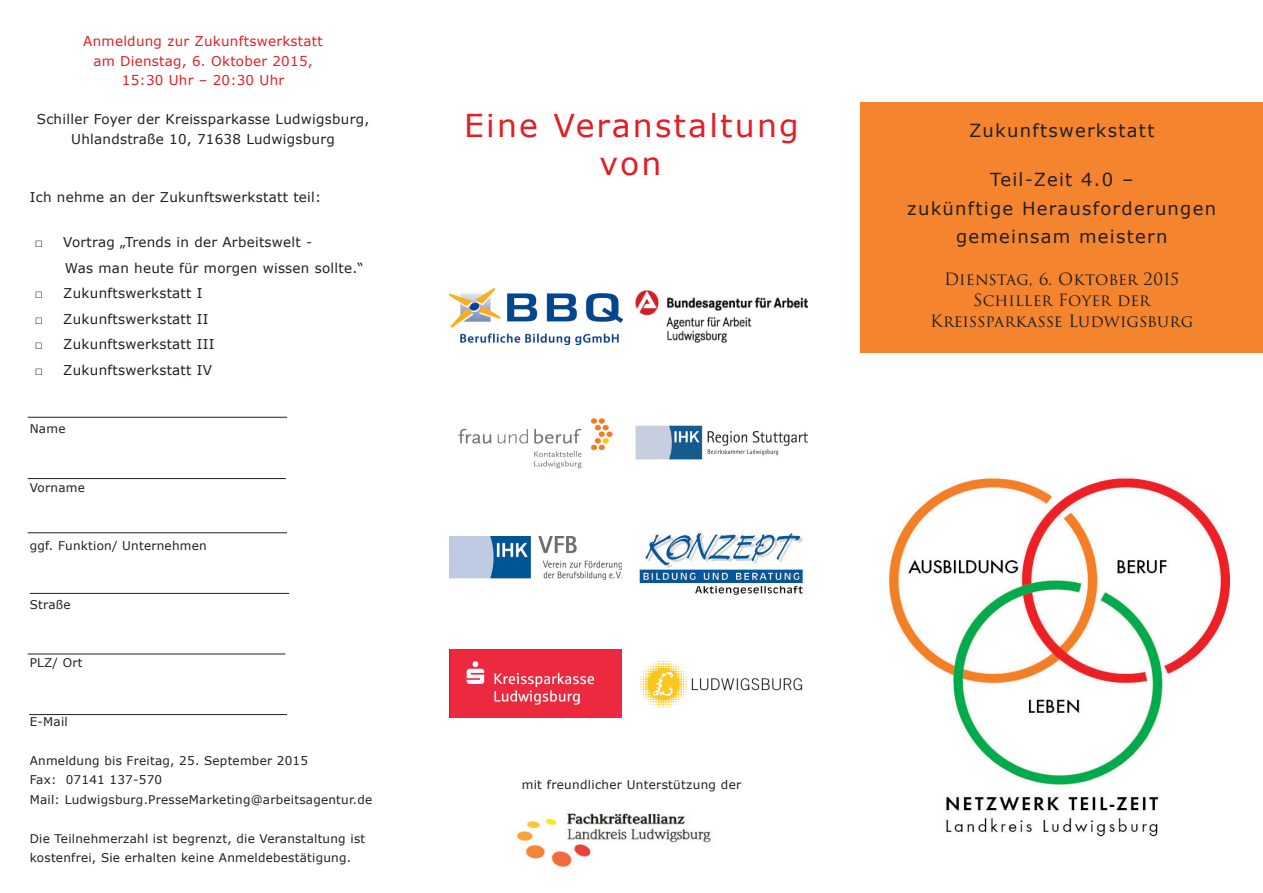
<style>
.page{position:relative;width:1263px;height:893px;background:#fff}
.page>*{position:absolute;margin:0;border:0;box-sizing:border-box;transform-origin:0 0}
.t1{font:31.5px/37.8px "Verdana";letter-spacing:.07em;color:#e31e24;text-align:center}
.t2{font:18px/28.5px "Verdana";letter-spacing:.07em;color:#231f20;text-align:center}
.t3{font:16.5px/21px "Trajan Pro 3";letter-spacing:.005em;color:#231f20;text-align:center}
.t4{font:13.5px/19.5px "Verdana";letter-spacing:.02em;color:#231f20;text-align:center}
.t5{font:13.5px/19.5px "Verdana";letter-spacing:.02em;color:#e31e24;text-align:center}
.t6{font:12px/19.5px "Verdana";letter-spacing:.02em;color:#231f20}
</style>
<div class="page">
<div style="left:860px;top:102px;width:403px;height:251px;background:#f5842f"></div>
<img style="left:889px;top:479px;width:341px;height:358px">
<img style="left:449px;top:649px;width:172px;height:69px">
<img style="left:635px;top:290px;width:173px;height:53px">
<img style="left:635px;top:531px;width:169px;height:64px">
<img style="left:635px;top:426px;width:173px;height:34px">
<img style="left:458px;top:418px;width:155px;height:51px">
<img style="left:449px;top:537px;width:172px;height:42px">
<img style="left:449px;top:289px;width:174px;height:55px">
<img style="left:516px;top:813px;width:195px;height:54px">
<hr style="left:28px;top:417px;width:259px;height:1px;background:#231f20">
<hr style="left:28px;top:478px;width:258px;height:1px;background:#231f20">
<hr style="left:28px;top:532px;width:259px;height:1px;background:#231f20">
<hr style="left:30px;top:593px;width:259px;height:1px;background:#231f20">
<hr style="left:28px;top:654px;width:257px;height:1px;background:#231f20">
<hr style="left:29px;top:714px;width:258px;height:1px;background:#231f20">
<img style="left:640px;top:660px;width:163px;height:48px">
<p class="t5" style="left:83px;top:31px;width:241px">Anmeldung zur Zukunftswerkstatt am Dienstag, 6. Oktober 2015,<br>15:30 Uhr – 20:30 Uhr</p>
<p class="t4" style="left:37px;top:109px;width:334px">Schiller Foyer der Kreissparkasse Ludwigsburg,<br>Uhlandstraße 10, 71638 Ludwigsburg</p>
<p class="t4" style="left:30px;top:187px;width:293px">Ich nehme an der Zukunftswerkstatt teil:</p>
<p class="t4" style="left:65px;top:229px;width:300px;line-height:25.5px;text-align:left;text-indent:-30px">□ Vortrag „Trends in der Arbeitswelt -<br>Was man heute für morgen wissen sollte.“</p>
<p class="t4" style="left:35px;top:283px;width:169px">□ Zukunftswerkstatt I</p>
<p class="t4" style="left:35px;top:309px;width:175px">□ Zukunftswerkstatt II</p>
<p class="t4" style="left:35px;top:334px;width:181px">□ Zukunftswerkstatt III</p>
<p class="t4" style="left:35px;top:360px;width:179px">□ Zukunftswerkstatt IV</p>
<p class="t6" style="left:30px;top:419px;width:37px">Name</p>
<p class="t6" style="left:30px;top:477px;width:57px">Vorname</p>
<p class="t6" style="left:30px;top:536px;width:178px">ggf. Funktion/ Unternehmen</p>
<p class="t6" style="left:30px;top:594px;width:42px">Straße</p>
<p class="t6" style="left:30px;top:653px;width:54px">PLZ/ Ort</p>
<p class="t6" style="left:30px;top:711px;width:40px">E-Mail</p>
<p class="t6" style="left:30px;top:750px;width:344px">Anmeldung bis Freitag, 25. September 2015<br>Fax: 07141 137-570<br>Mail: Ludwigsburg.PresseMarketing@arbeitsagentur.de</p>
<p class="t6" style="left:30px;top:828px;width:337px">Die Teilnehmerzahl ist begrenzt, die Veranstaltung ist kostenfrei, Sie erhalten keine Anmeldebestätigung.</p>
<h1 class="t1" style="left:464px;top:106px;width:336px">Eine Veranstaltung von</h1>
<p class="t6" style="left:522px;top:774px;width:221px">mit freundlicher Unterstützung der</p>
<h2 class="t2" style="left:969px;top:116px;width:187px">Zukunftswerkstatt</h2>
<h2 class="t2" style="left:907px;top:165px;width:310px">Teil-Zeit 4.0 –<br>zukünftige Herausforderungen gemeinsam meistern</h2>
<h3 class="t3" style="left:930px;top:270px;width:265px">Dienstag, 6. Oktober 2015<br>Schiller Foyer der<br>Kreissparkasse Ludwigsburg</h3>
</div>
